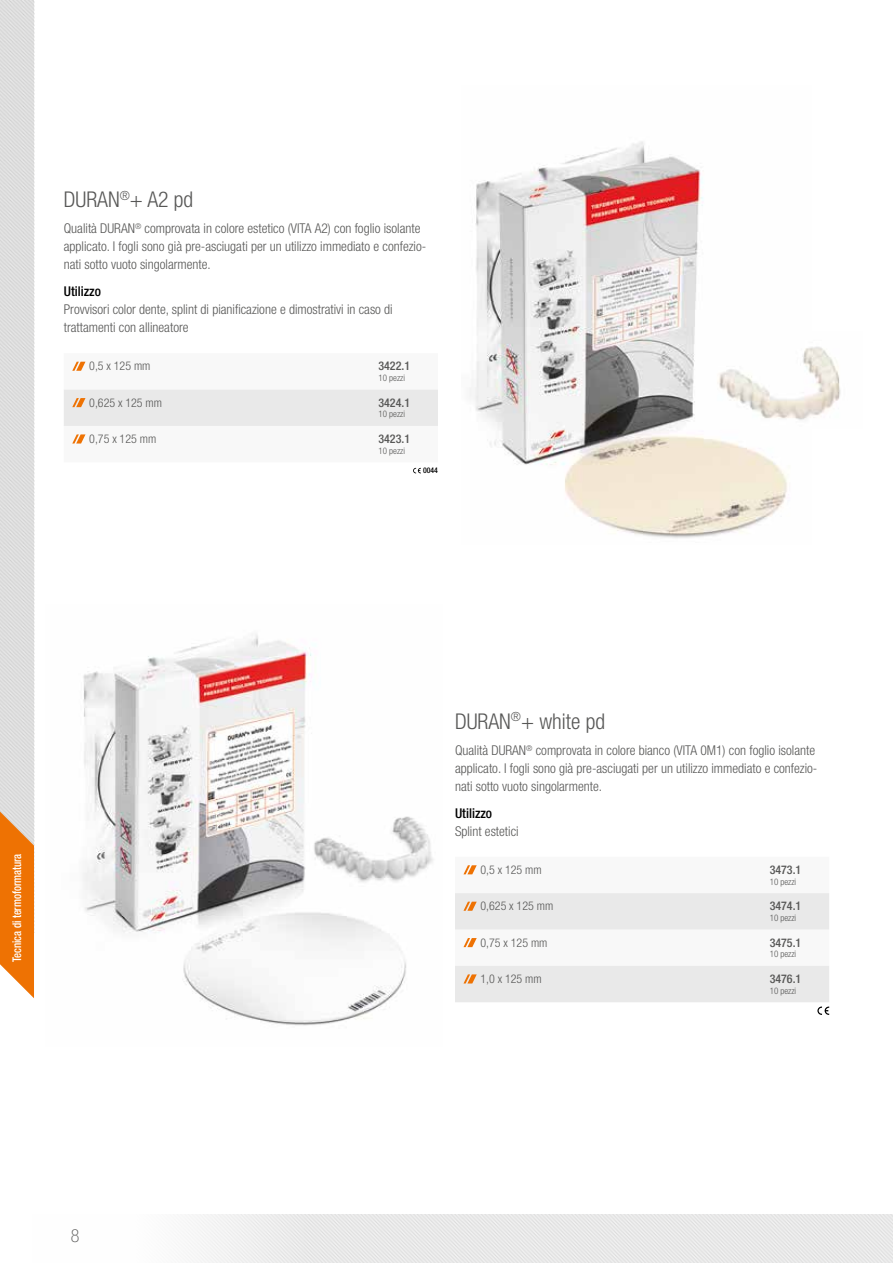
<style>
.page{position:relative;width:893px;height:1263px;background:#fff}
.page>*{position:absolute;margin:0;border:0;box-sizing:border-box;transform-origin:0 0}
.t1{font:300 condensed 21.75px "Helvetica Neue LT Pro";color:#575756}
.t2{font:100 condensed 18px "Helvetica Neue LT Pro";color:#575756}
.t3{font:300 condensed 13.5px/18px "Helvetica Neue LT Pro";color:#575756}
.t4{font:500 condensed 13.5px "Helvetica Neue LT Pro";color:#000}
.t5{font:300 condensed 12px "Helvetica Neue LT Pro";color:#575756}
.t6{font:500 condensed 12px "Helvetica Neue LT Pro";color:#575756}
.t7{font:500 condensed 12px "Helvetica Neue LT Pro";letter-spacing:-.005em;color:#fff;scale:.9 1}
.t8{font:300 condensed 9px "Helvetica Neue LT Pro";color:#575756}
.t9{font:500 condensed 7.8px "Helvetica Neue LT Pro";color:#000}
</style>
<div class="page">
<img style="left:187px;top:1214px;width:706px;height:49px">
<div style="left:0;top:0;width:34px;height:799px;background:#ddd"></div>
<svg style="left:0;top:799px;width:34px;height:199px;background:#ec8d38"></svg>
<img style="left:470px;top:141px;width:317px;height:397px">
<img style="left:83px;top:634px;width:323px;height:392px">
<svg style="left:455px;top:865px;width:374px;height:150px"></svg>
<img style="left:701px;top:331px;width:140px;height:97px">
<img style="left:306px;top:809px;width:127px;height:80px">
<svg style="left:64px;top:361px;width:374px;height:83px"></svg>
<svg style="left:413px;top:468px;width:8px;height:5px"></svg>
<h1 class="t1" style="left:64px;top:187px;width:131px">DURAN<sup>®</sup>+ A2 pd</h1>
<p class="t3" style="left:64px;top:219px;width:364px">Qualità DURAN<sup>®</sup> comprovata in colore estetico (VITA A2) con foglio isolante applicato. I fogli sono già pre-asciugati per un utilizzo immediato e confezio&shy;nati sotto vuoto singolarmente.</p>
<p class="t4" style="left:64px;top:283px;width:39px">Utilizzo</p>
<p class="t3" style="left:64px;top:300px;width:330px">Provvisori color dente, splint di pianificazione e dimostrativi in caso di trattamenti con allineatore</p>
<p class="t5" style="left:89px;top:359px;width:63px">0,5 x 125 mm</p>
<p class="t6" style="left:378px;top:359px;width:33px">3422.1</p>
<p class="t8" style="left:378px;top:373px;width:28px">10 pezzi</p>
<p class="t5" style="left:89px;top:395px;width:74px">0,625 x 125 mm</p>
<p class="t6" style="left:378px;top:395px;width:33px">3424.1</p>
<p class="t8" style="left:378px;top:409px;width:28px">10 pezzi</p>
<p class="t5" style="left:89px;top:432px;width:68px">0,75 x 125 mm</p>
<p class="t6" style="left:378px;top:432px;width:33px">3423.1</p>
<p class="t8" style="left:378px;top:445px;width:28px">10 pezzi</p>
<p class="t9" style="left:423px;top:466px;width:16px">0044</p>
<p class="t7" style="left:10px;top:962px;width:122px;rotate:-90deg">Tecnica di termoformatura</p>
<h2 class="t2" style="left:71px;top:1226px;width:10px">8</h2>
<h1 class="t1" style="left:455px;top:708px;width:151px">DURAN<sup>®</sup>+ white pd</h1>
<p class="t3" style="left:455px;top:741px;width:364px">Qualità DURAN<sup>®</sup> comprovata in colore bianco (VITA 0M1) con foglio isolante applicato. I fogli sono già pre-asciugati per un utilizzo immediato e confezio&shy;nati sotto vuoto singolarmente.</p>
<p class="t4" style="left:455px;top:805px;width:39px">Utilizzo</p>
<p class="t3" style="left:455px;top:822px;width:65px">Splint estetici</p>
<p class="t5" style="left:480px;top:863px;width:63px">0,5 x 125 mm</p>
<p class="t6" style="left:770px;top:862px;width:33px">3473.1</p>
<p class="t8" style="left:770px;top:876px;width:28px">10 pezzi</p>
<p class="t5" style="left:480px;top:899px;width:74px">0,625 x 125 mm</p>
<p class="t6" style="left:770px;top:899px;width:33px">3474.1</p>
<p class="t8" style="left:770px;top:913px;width:28px">10 pezzi</p>
<p class="t5" style="left:480px;top:935px;width:68px">0,75 x 125 mm</p>
<p class="t6" style="left:770px;top:935px;width:33px">3475.1</p>
<p class="t8" style="left:770px;top:949px;width:28px">10 pezzi</p>
<p class="t5" style="left:480px;top:972px;width:63px">1,0 x 125 mm</p>
<p class="t6" style="left:770px;top:971px;width:33px">3476.1</p>
<p class="t8" style="left:770px;top:985px;width:28px">10 pezzi</p>
</div>
